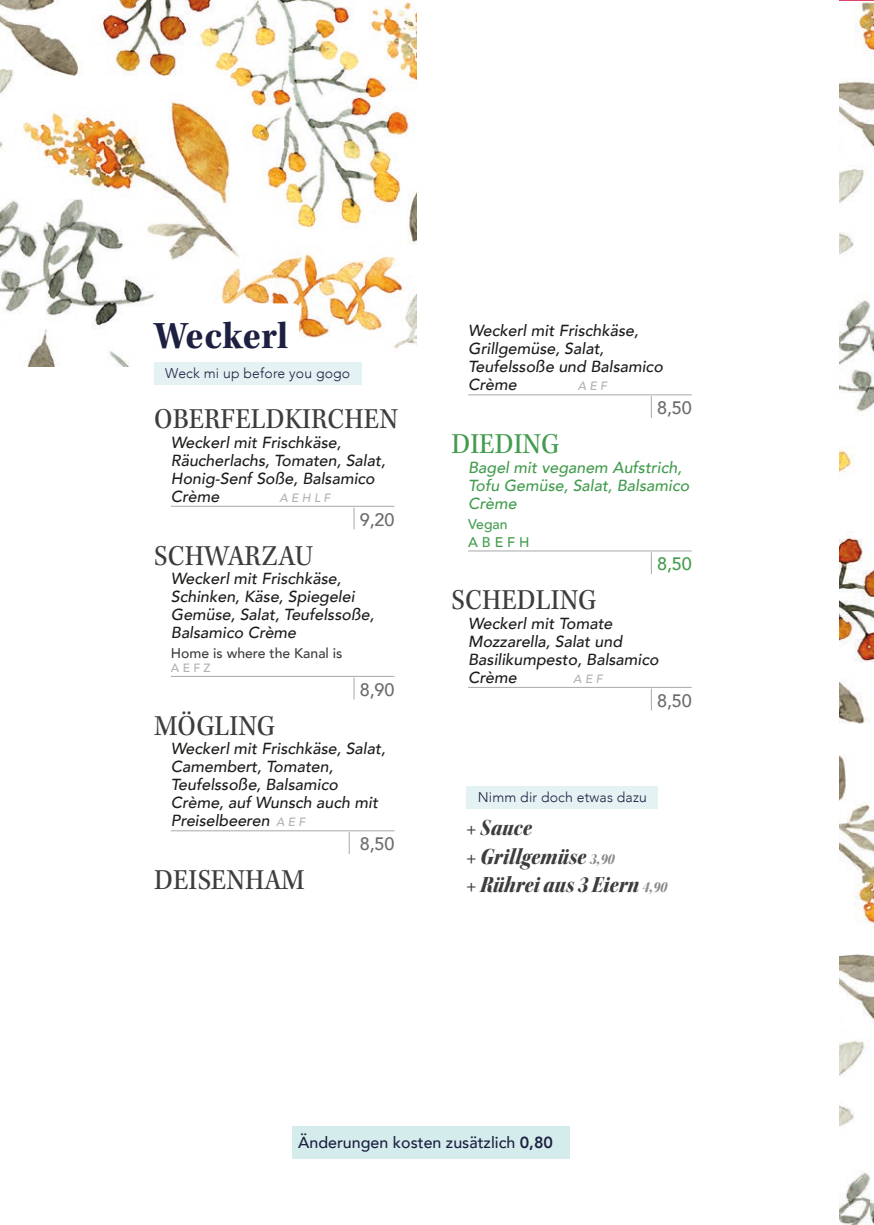
<style>
.page{position:relative;width:874px;height:1225px;background:#fff}
.page>*{position:absolute;margin:0;border:0;box-sizing:border-box;transform-origin:0 0}
.t1{font:40px "Kepler Std Bold Scn";letter-spacing:.005em;color:#1d2041}
.t2{font:30px "Kepler Std Scn";color:#3d3d3c}
.t3{font:30px "Kepler Std Scn";color:#439c4e}
.t4{font:24px/28.8px "Kepler Std Black Scn It Disp";color:#3d3d3c}
.t5{font:500 18px "Avenir";letter-spacing:-.01em;color:#6b6b6a}
.t6{font:500 18px "Avenir";color:#439c4e}
.t7{font:italic 500 16px/18px "Avenir";color:#1d1d1b}
.t8{font:italic 500 16px/18px "Avenir";color:#439c4e}
.t9{font:500 16px "Avenir";color:#1d2041}
.t10{font:300 14px "Avenir";letter-spacing:.01em;color:#1d2041}
.t11{font:500 14px "Avenir";color:#3d3d3c}
.t12{font:500 14px/18px "Avenir";color:#439c4e}
.t13{font:italic 500 12px "Avenir";color:#b2b2b2}
.t14{font:500 12px "Avenir";color:#b2b2b2}
.s1{font-size:12px;color:#b2b2b2}
.s2{font-size:16px;color:#8b8b8a}
.s3{font-weight:800}
</style>
<div class="page">
<img style="left:0;top:0;width:416px;height:366px">
<svg style="left:154px;top:303px;width:145px;height:59px"></svg>
<div style="left:154px;top:362px;width:207px;height:22px;background:#e4f2f4"></div>
<svg style="left:353px;top:507px;width:1px;height:22px"></svg>
<hr style="left:171px;top:506px;width:223px;height:1px;background:#a8a8a8">
<svg style="left:353px;top:677px;width:1px;height:22px"></svg>
<hr style="left:171px;top:676px;width:223px;height:1px;background:#a8a8a8">
<svg style="left:348px;top:832px;width:1px;height:22px"></svg>
<hr style="left:171px;top:830px;width:223px;height:1px;background:#a8a8a8">
<svg style="left:650px;top:396px;width:1px;height:22px"></svg>
<hr style="left:468px;top:394px;width:223px;height:1px;background:#a8a8a8">
<svg style="left:650px;top:553px;width:1px;height:21px"></svg>
<hr style="left:468px;top:550px;width:223px;height:1px;background:#a8a8a8">
<svg style="left:650px;top:689px;width:1px;height:21px"></svg>
<hr style="left:468px;top:687px;width:223px;height:1px;background:#a8a8a8">
<div style="left:466px;top:786px;width:191px;height:23px;background:#e4f2f4"></div>
<img style="left:839px;top:2px;width:34px;height:1223px">
<div style="left:292px;top:1126px;width:277px;height:32px;background:#d5eced"></div>
<h1 class="t1" style="left:154px;top:313px;width:136px">Weckerl</h1>
<p class="t10" style="left:165px;top:365px;width:186px">Weck mi up before you gogo</p>
<h2 class="t2" style="left:154px;top:402px;width:245px">OBERFELDKIRCHEN</h2>
<p class="t7" style="left:171px;top:433px;width:216px">Weckerl mit Frischkäse,<br>Räucherlachs, Tomaten, Salat,<br>Honig-Senf Soße, Balsamico<br>Crème</p>
<p class="t13" style="left:279px;top:490px;width:53px">A E H L F</p>
<p class="t5" style="left:360px;top:504px;width:36px">9,20</p>
<h2 class="t2" style="left:154px;top:538px;width:160px">SCHWARZAU</h2>
<p class="t7" style="left:171px;top:570px;width:205px">Weckerl mit Frischkäse,<br>Schinken, Käse, Spiegelei<br>Gemüse, Salat, Teufelssoße,<br>Balsamico Crème</p>
<p class="t11" style="left:171px;top:641px;width:173px">Home is where the Kanal is</p>
<p class="t14" style="left:171px;top:657px;width:41px">A E F Z</p>
<p class="t5" style="left:360px;top:674px;width:36px">8,90</p>
<h2 class="t2" style="left:154px;top:708px;width:123px">MÖGLING</h2>
<p class="t7" style="left:171px;top:740px;width:216px">Weckerl mit Frischkäse, Salat,<br>Camembert, Tomaten,<br>Teufelssoße, Balsamico<br>Crème, auf Wunsch auch mit<br>Preiselbeeren <span class="s1">A E F</span></p>
<p class="t5" style="left:360px;top:828px;width:36px">8,50</p>
<h2 class="t2" style="left:154px;top:863px;width:152px">DEISENHAM</h2>
<p class="t7" style="left:468px;top:322px;width:196px">Weckerl mit Frischkäse,<br>Grillgemüse, Salat,<br>Teufelssoße und Balsamico<br>Crème</p>
<p class="t13" style="left:577px;top:379px;width:31px">A E F</p>
<p class="t5" style="left:657px;top:392px;width:36px">8,50</p>
<h2 class="t3" style="left:451px;top:427px;width:110px">DIEDING</h2>
<p class="t8" style="left:468px;top:458px;width:222px">Bagel mit veganem Aufstrich,<br>Tofu Gemüse, Salat, Balsamico<br>Crème</p>
<p class="t12" style="left:468px;top:514px;width:63px">Vegan<br>A B E F H</p>
<p class="t6" style="left:657px;top:548px;width:36px">8,50</p>
<h2 class="t2" style="left:451px;top:583px;width:147px">SCHEDLING</h2>
<p class="t7" style="left:468px;top:614px;width:192px">Weckerl mit Tomate<br>Mozzarella, Salat und<br>Basilikumpesto, Balsamico<br>Crème</p>
<p class="t13" style="left:573px;top:671px;width:31px">A E F</p>
<p class="t5" style="left:657px;top:685px;width:36px">8,50</p>
<p class="t10" style="left:477px;top:789px;width:170px">Nimm dir doch etwas dazu</p>
<h3 class="t4" style="left:466px;top:813px;width:202px">+ Sauce<br>+ Grillgemüse <span class="s2">3,90<br></span>+ Rührei aus 3 Eiern <span class="s2">4,90</span></h3>
<p class="t9" style="left:298px;top:1128px;width:256px">Änderungen kosten zusätzlich <span class="s3">0,80</span></p>
</div>
